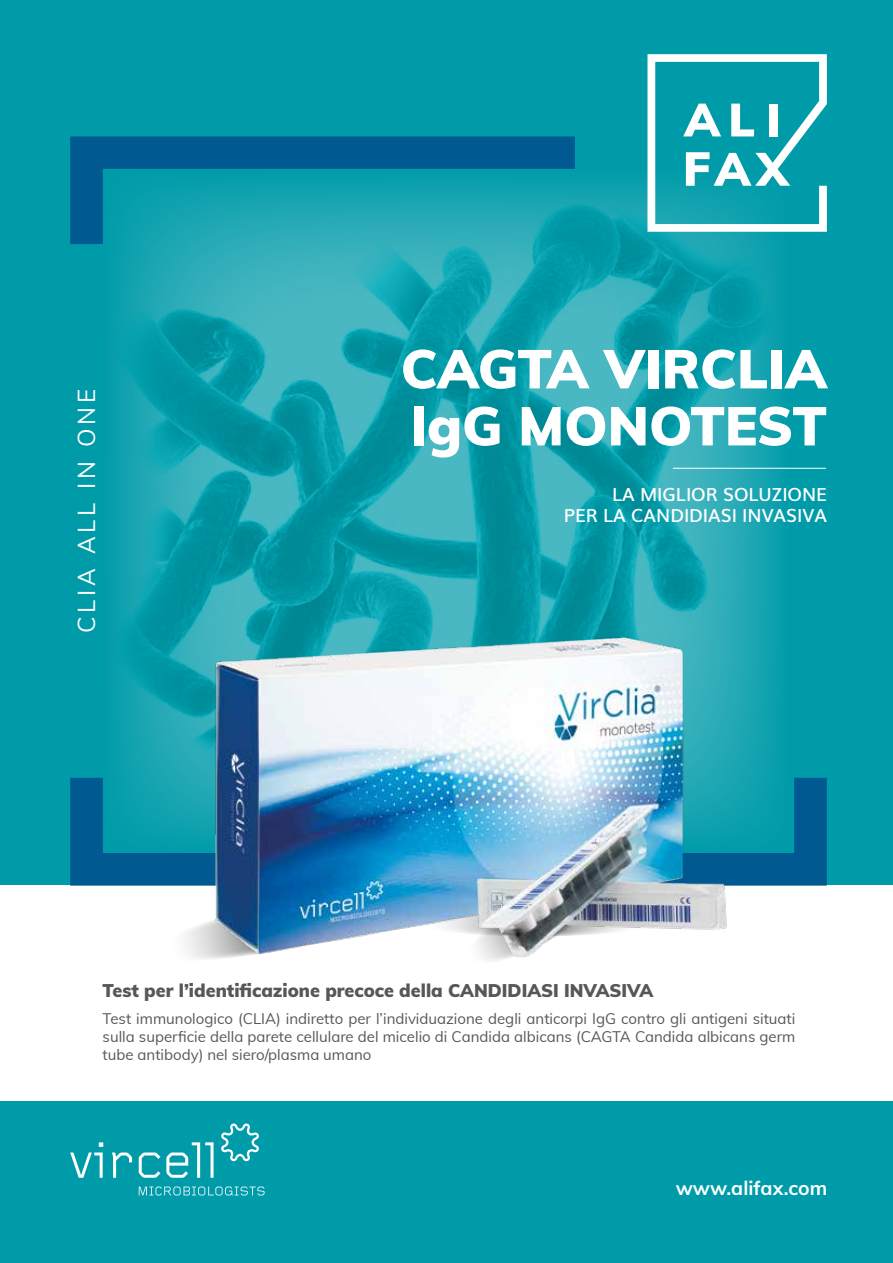
<style>
.page{position:relative;width:893px;height:1263px;background:#009ba9}
.page>*{position:absolute;margin:0;border:0;box-sizing:border-box;transform-origin:0 0}
.t1{font:900 54px/57px "Muli";color:#fff}
.t2{font:24px "Muli";letter-spacing:.16em;color:#fff}
.t3{font:700 19.5px "Muli";color:#fff}
.t4{font:900 18px "Muli";color:#575756}
.t5{font:600 18px/21px "Muli";color:#fff;text-align:right}
.t6{font:15px/18px "Muli";color:#575756;text-align:justify}
</style>
<div class="page">
<div style="left:0;top:886px;width:893px;height:215px;background:#fff"></div>
<img style="left:116px;top:183px;width:672px;height:595px">
<svg style="left:70px;top:136px;width:505px;height:108px"></svg>
<svg style="left:70px;top:778px;width:757px;height:108px;fill:#005a91"></svg>
<img style="left:181px;top:628px;width:575px;height:333px">
<svg style="left:647px;top:54px;width:180px;height:178px"></svg>
<hr style="left:673px;top:468px;width:153px;height:1px;background:#fff">
<svg style="left:70px;top:1142px;width:33px;height:36px"></svg>
<svg style="left:112px;top:1152px;width:20px;height:26px"></svg>
<svg style="left:139px;top:1152px;width:21px;height:26px"></svg>
<svg style="left:139px;top:1186px;width:125px;height:9px"></svg>
<svg style="left:166px;top:1123px;width:93px;height:55px"></svg>
<h2 class="t2" style="left:69px;top:633px;width:246px;rotate:-90deg">CLIA ALL IN ONE</h2>
<h1 class="t1" style="left:401px;top:338px;width:428px">CAGTA VIRCLIA lgG MONOTEST</h1>
<p class="t5" style="left:564px;top:483px;width:265px">LA MIGLIOR SOLUZIONE<br>PER LA CANDIDIASI INVASIVA</p>
<p class="t4" style="left:103px;top:977px;width:552px">Test per l’identificazione precoce della CANDIDIASI INVASIVA</p>
<p class="t6" style="left:103px;top:1009px;width:694px">Test immunologico (CLIA) indiretto per l’individuazione degli anticorpi IgG contro gli antigeni situati sulla superficie della parete cellulare del micelio di Candida albicans (CAGTA Candida albicans germ tube antibody) nel siero/plasma umano</p>
<h3 class="t3" style="left:676px;top:1174px;width:153px">www.alifax.com</h3>
</div>
